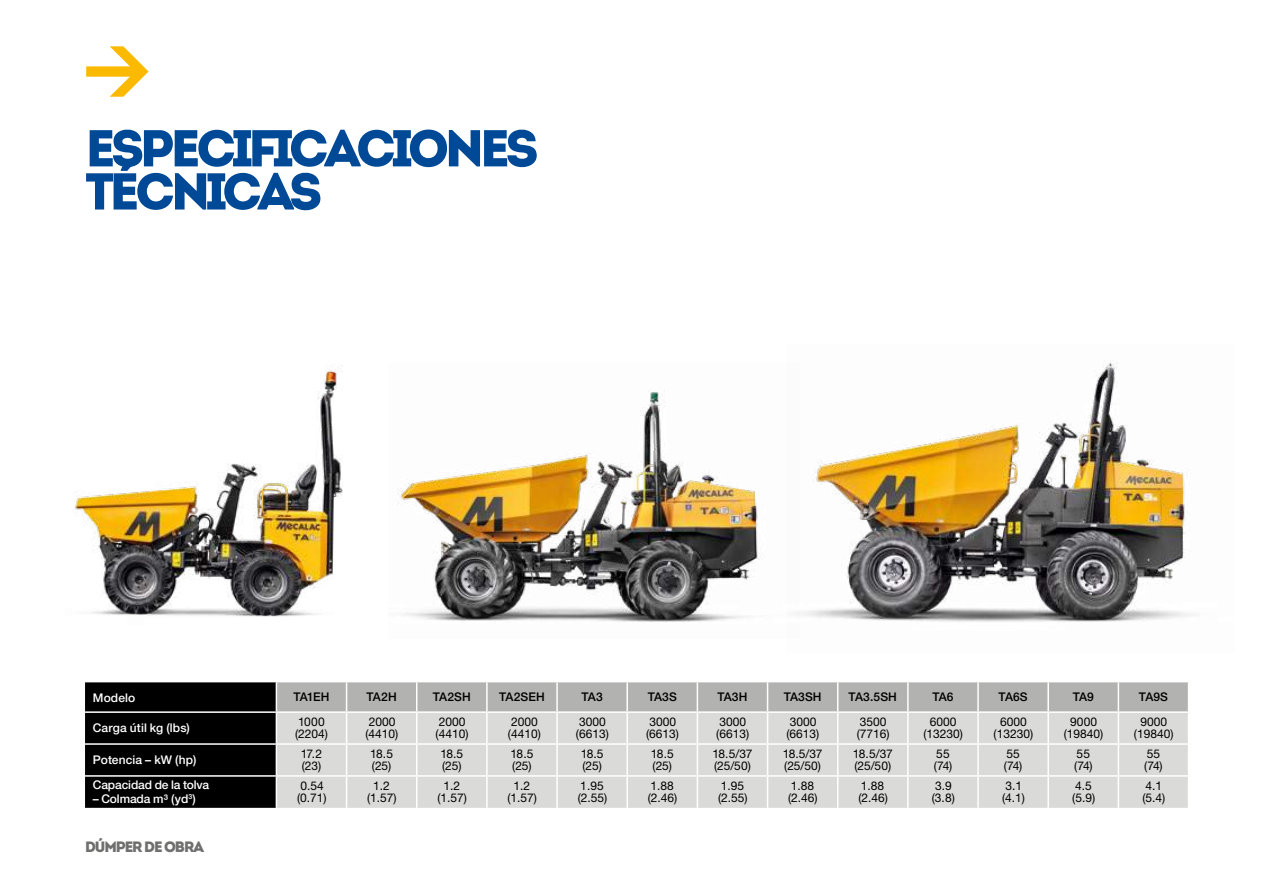
<style>
.page{position:relative;width:1263px;height:893px;background:#fff}
.page>*{position:absolute;margin:0;border:0;box-sizing:border-box;transform-origin:0 0}
.t1{font:51.75px/43px "Intro";letter-spacing:-.1em;color:#004996}
.t2{font:900 15px "Intro";letter-spacing:-.07em;color:#6f6f6e}
.t3{font:12px/12px "Helvetica Neue LT Pro";color:#000}
.t4{font:500 12px "Helvetica Neue LT Pro";color:#fff}
.t5{font:500 12px "Helvetica Neue LT Pro";letter-spacing:.005em;color:#000}
</style>
<div class="page">
<svg style="left:86px;top:46px;width:63px;height:51px"></svg>
<img style="left:73px;top:365px;width:270px;height:252px">
<svg style="left:85px;top:682px;width:1104px;height:126px;background:#acacab"></svg>
<hr style="left:85px;top:711px;width:191px;height:2px;background:#fff">
<hr style="left:276px;top:711px;width:71px;height:2px;background:#fff">
<hr style="left:276px;top:713px;width:1px;height:30px;background:#fff">
<hr style="left:347px;top:711px;width:70px;height:2px;background:#fff">
<hr style="left:346px;top:713px;width:1px;height:30px;background:#fff">
<hr style="left:417px;top:711px;width:70px;height:2px;background:#fff">
<hr style="left:416px;top:713px;width:1px;height:30px;background:#fff">
<hr style="left:487px;top:711px;width:70px;height:2px;background:#fff">
<hr style="left:486px;top:713px;width:2px;height:30px;background:#fff">
<hr style="left:557px;top:711px;width:70px;height:2px;background:#fff">
<hr style="left:556px;top:713px;width:2px;height:30px;background:#fff">
<hr style="left:627px;top:711px;width:70px;height:2px;background:#fff">
<hr style="left:626px;top:713px;width:2px;height:30px;background:#fff">
<hr style="left:697px;top:711px;width:70px;height:2px;background:#fff">
<hr style="left:697px;top:713px;width:1px;height:30px;background:#fff">
<hr style="left:767px;top:711px;width:71px;height:2px;background:#fff">
<hr style="left:767px;top:713px;width:1px;height:30px;background:#fff">
<hr style="left:838px;top:711px;width:70px;height:2px;background:#fff">
<hr style="left:837px;top:713px;width:1px;height:30px;background:#fff">
<hr style="left:908px;top:711px;width:70px;height:2px;background:#fff">
<hr style="left:907px;top:713px;width:2px;height:30px;background:#fff">
<hr style="left:978px;top:711px;width:70px;height:2px;background:#fff">
<hr style="left:977px;top:713px;width:2px;height:30px;background:#fff">
<hr style="left:1048px;top:711px;width:70px;height:2px;background:#fff">
<hr style="left:1047px;top:713px;width:2px;height:30px;background:#fff">
<hr style="left:1118px;top:711px;width:71px;height:2px;background:#fff">
<hr style="left:1118px;top:713px;width:1px;height:30px;background:#fff">
<hr style="left:1188px;top:713px;width:1px;height:30px;background:#fff">
<hr style="left:85px;top:743px;width:191px;height:2px;background:#fff">
<hr style="left:276px;top:743px;width:71px;height:2px;background:#fff">
<hr style="left:276px;top:745px;width:1px;height:30px;background:#fff">
<hr style="left:347px;top:743px;width:70px;height:2px;background:#fff">
<hr style="left:346px;top:745px;width:1px;height:30px;background:#fff">
<hr style="left:417px;top:743px;width:70px;height:2px;background:#fff">
<hr style="left:416px;top:745px;width:1px;height:30px;background:#fff">
<hr style="left:487px;top:743px;width:70px;height:2px;background:#fff">
<hr style="left:486px;top:745px;width:2px;height:30px;background:#fff">
<hr style="left:557px;top:743px;width:70px;height:2px;background:#fff">
<hr style="left:556px;top:745px;width:2px;height:30px;background:#fff">
<hr style="left:627px;top:743px;width:70px;height:2px;background:#fff">
<hr style="left:626px;top:745px;width:2px;height:30px;background:#fff">
<hr style="left:697px;top:743px;width:70px;height:2px;background:#fff">
<hr style="left:697px;top:745px;width:1px;height:30px;background:#fff">
<hr style="left:767px;top:743px;width:71px;height:2px;background:#fff">
<hr style="left:767px;top:745px;width:1px;height:30px;background:#fff">
<hr style="left:838px;top:743px;width:70px;height:2px;background:#fff">
<hr style="left:837px;top:745px;width:1px;height:30px;background:#fff">
<hr style="left:908px;top:743px;width:70px;height:2px;background:#fff">
<hr style="left:907px;top:745px;width:2px;height:30px;background:#fff">
<hr style="left:978px;top:743px;width:70px;height:2px;background:#fff">
<hr style="left:977px;top:745px;width:2px;height:30px;background:#fff">
<hr style="left:1048px;top:743px;width:70px;height:2px;background:#fff">
<hr style="left:1047px;top:745px;width:2px;height:30px;background:#fff">
<hr style="left:1118px;top:743px;width:71px;height:2px;background:#fff">
<hr style="left:1118px;top:745px;width:1px;height:30px;background:#fff">
<hr style="left:1188px;top:745px;width:1px;height:30px;background:#fff">
<hr style="left:85px;top:775px;width:191px;height:2px;background:#fff">
<hr style="left:276px;top:775px;width:71px;height:2px;background:#fff">
<hr style="left:276px;top:777px;width:1px;height:31px;background:#fff">
<hr style="left:347px;top:775px;width:70px;height:2px;background:#fff">
<hr style="left:346px;top:777px;width:1px;height:31px;background:#fff">
<hr style="left:417px;top:775px;width:70px;height:2px;background:#fff">
<hr style="left:416px;top:777px;width:1px;height:31px;background:#fff">
<hr style="left:487px;top:775px;width:70px;height:2px;background:#fff">
<hr style="left:486px;top:777px;width:2px;height:31px;background:#fff">
<hr style="left:557px;top:775px;width:70px;height:2px;background:#fff">
<hr style="left:556px;top:777px;width:2px;height:31px;background:#fff">
<hr style="left:627px;top:775px;width:70px;height:2px;background:#fff">
<hr style="left:626px;top:777px;width:2px;height:31px;background:#fff">
<hr style="left:697px;top:775px;width:70px;height:2px;background:#fff">
<hr style="left:697px;top:777px;width:1px;height:31px;background:#fff">
<hr style="left:767px;top:775px;width:71px;height:2px;background:#fff">
<hr style="left:767px;top:777px;width:1px;height:31px;background:#fff">
<hr style="left:838px;top:775px;width:70px;height:2px;background:#fff">
<hr style="left:837px;top:777px;width:1px;height:31px;background:#fff">
<hr style="left:908px;top:775px;width:70px;height:2px;background:#fff">
<hr style="left:907px;top:777px;width:2px;height:31px;background:#fff">
<hr style="left:978px;top:775px;width:70px;height:2px;background:#fff">
<hr style="left:977px;top:777px;width:2px;height:31px;background:#fff">
<hr style="left:1048px;top:775px;width:70px;height:2px;background:#fff">
<hr style="left:1047px;top:777px;width:2px;height:31px;background:#fff">
<hr style="left:1118px;top:775px;width:71px;height:2px;background:#fff">
<hr style="left:1118px;top:777px;width:1px;height:31px;background:#fff">
<hr style="left:1188px;top:777px;width:1px;height:31px;background:#fff">
<img style="left:397px;top:389px;width:362px;height:233px">
<img style="left:795px;top:363px;width:398px;height:259px">
<h1 class="t1" style="left:85px;top:127px;width:455px">ESPECIFICACIONES<br>TÉCNICAS</h1>
<p class="t4" style="left:93px;top:690px;width:44px">Modelo</p>
<p class="t5" style="left:293px;top:690px;width:38px">TA1EH</p>
<p class="t5" style="left:366px;top:690px;width:32px">TA2H</p>
<p class="t5" style="left:433px;top:690px;width:40px">TA2SH</p>
<p class="t5" style="left:499px;top:690px;width:47px">TA2SEH</p>
<p class="t5" style="left:581px;top:690px;width:23px">TA3</p>
<p class="t5" style="left:648px;top:690px;width:31px">TA3S</p>
<p class="t5" style="left:717px;top:690px;width:32px">TA3H</p>
<p class="t5" style="left:784px;top:690px;width:39px">TA3SH</p>
<p class="t5" style="left:849px;top:690px;width:50px">TA3.5SH</p>
<p class="t5" style="left:932px;top:690px;width:23px">TA6</p>
<p class="t5" style="left:999px;top:690px;width:31px">TA6S</p>
<p class="t5" style="left:1073px;top:690px;width:23px">TA9</p>
<p class="t5" style="left:1139px;top:690px;width:31px">TA9S</p>
<p class="t4" style="left:93px;top:721px;width:98px">Carga útil kg (lbs)</p>
<p class="t3" style="left:295px;top:716px;width:34px">1000 (2204)</p>
<p class="t3" style="left:365px;top:716px;width:34px">2000 (4410)</p>
<p class="t3" style="left:436px;top:716px;width:34px">2000 (4410)</p>
<p class="t3" style="left:508px;top:716px;width:34px">2000 (4410)</p>
<p class="t3" style="left:576px;top:716px;width:34px">3000 (6613)</p>
<p class="t3" style="left:646px;top:716px;width:34px">3000 (6613)</p>
<p class="t3" style="left:716px;top:716px;width:34px">3000 (6613)</p>
<p class="t3" style="left:786px;top:716px;width:34px">3000 (6613)</p>
<p class="t3" style="left:857px;top:716px;width:34px">3500 (7716)</p>
<p class="t3" style="left:923px;top:716px;width:41px;text-align:center">6000 (13230)</p>
<p class="t3" style="left:994px;top:716px;width:41px;text-align:center">6000 (13230)</p>
<p class="t3" style="left:1064px;top:716px;width:41px;text-align:center">9000 (19840)</p>
<p class="t3" style="left:1134px;top:716px;width:41px;text-align:center">9000 (19840)</p>
<p class="t4" style="left:93px;top:753px;width:105px">Potencia – kW (hp)</p>
<p class="t3" style="left:301px;top:748px;width:23px">17.2 (23)</p>
<p class="t3" style="left:370px;top:748px;width:24px">18.5 (25)</p>
<p class="t3" style="left:440px;top:748px;width:24px">18.5 (25)</p>
<p class="t3" style="left:510px;top:748px;width:24px">18.5 (25)</p>
<p class="t3" style="left:581px;top:748px;width:24px">18.5 (25)</p>
<p class="t3" style="left:651px;top:748px;width:24px">18.5 (25)</p>
<p class="t3" style="left:712px;top:748px;width:41px">18.5/37 (25/50)</p>
<p class="t3" style="left:783px;top:748px;width:41px">18.5/37 (25/50)</p>
<p class="t3" style="left:853px;top:748px;width:41px">18.5/37 (25/50)</p>
<p class="t3" style="left:934px;top:748px;width:20px">55 (74)</p>
<p class="t3" style="left:1004px;top:748px;width:20px">55 (74)</p>
<p class="t3" style="left:1074px;top:748px;width:20px">55 (74)</p>
<p class="t3" style="left:1144px;top:748px;width:20px">55 (74)</p>
<p class="t4" style="left:93px;top:777px;width:118px">Capacidad de la tolva</p>
<p class="t4" style="left:93px;top:792px;width:105px">– Colmada m³ (yd<sup>3</sup>)</p>
<p class="t3" style="left:297px;top:780px;width:31px">0.54 (0.71)</p>
<p class="t3" style="left:367px;top:780px;width:31px;text-align:center">1.2 (1.57)</p>
<p class="t3" style="left:437px;top:780px;width:31px;text-align:center">1.2 (1.57)</p>
<p class="t3" style="left:507px;top:780px;width:31px;text-align:center">1.2 (1.57)</p>
<p class="t3" style="left:578px;top:780px;width:31px">1.95 (2.55)</p>
<p class="t3" style="left:648px;top:780px;width:31px">1.88 (2.46)</p>
<p class="t3" style="left:718px;top:780px;width:31px">1.95 (2.55)</p>
<p class="t3" style="left:788px;top:780px;width:31px">1.88 (2.46)</p>
<p class="t3" style="left:858px;top:780px;width:31px">1.88 (2.46)</p>
<p class="t3" style="left:932px;top:780px;width:24px">3.9 (3.8)</p>
<p class="t3" style="left:1002px;top:780px;width:24px">3.1 (4.1)</p>
<p class="t3" style="left:1072px;top:780px;width:24px">4.5 (5.9)</p>
<p class="t3" style="left:1142px;top:780px;width:24px">4.1 (5.4)</p>
<p class="t2" style="left:85px;top:837px;width:120px">DÚMPER DE OBRA</p>
</div>
